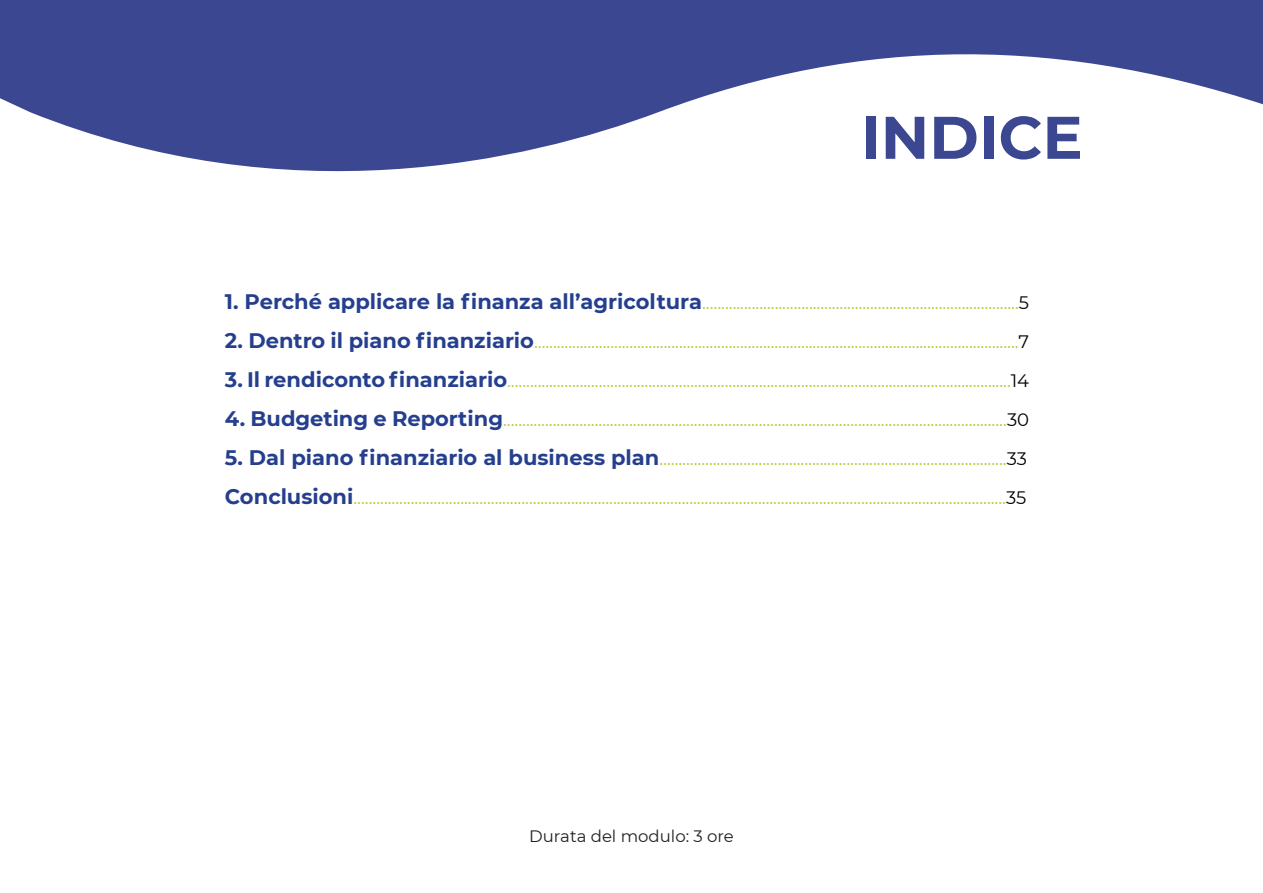
<style>
.page{position:relative;width:1263px;height:893px;background:#fff}
.page>*{position:absolute;margin:0;border:0;box-sizing:border-box;transform-origin:0 0}
.t1{font:700 60px "Montserrat";color:#3b4791}
.t2{font:18px "Montserrat";color:#b5c733}
.t3{font:16.5px "Montserrat";color:#231f20}
.s1{font-weight:700;font-size:21px;color:#253f8e}
.s2{color:#000}
</style>
<div class="page">
<svg style="left:0;top:0;width:1263px;height:172px;fill:#3b4791"></svg>
<p class="t1" style="left:861px;top:94px;width:223px">INDICE</p>
<p class="t2" style="left:225px;top:290px;width:806px"><span class="s1">1. Perché applicare la finanza all’agricoltura</span>...................................................................................<span class="s2">5</span></p>
<p class="t2" style="left:225px;top:329px;width:806px"><span class="s1">2. Dentro il piano finanziario</span>...............................................................................................................................<span class="s2">7</span></p>
<p class="t2" style="left:225px;top:368px;width:806px"><span class="s1">3. Il rendiconto finanziario</span>....................................................................................................................................<span class="s2">14</span></p>
<p class="t2" style="left:225px;top:407px;width:806px"><span class="s1">4. Budgeting e Reporting</span>....................................................................................................................................<span class="s2">30</span></p>
<p class="t2" style="left:225px;top:446px;width:804px"><span class="s1">5. Dal piano finanziario al business plan</span>...........................................................................................<span class="s2">33</span></p>
<p class="t2" style="left:225px;top:485px;width:803px"><span class="s1">Conclusioni</span>...........................................................................................................................................................................<span class="s2">35</span></p>
<p class="t3" style="left:529px;top:824px;width:206px">Durata del modulo: 3 ore</p>
</div>
